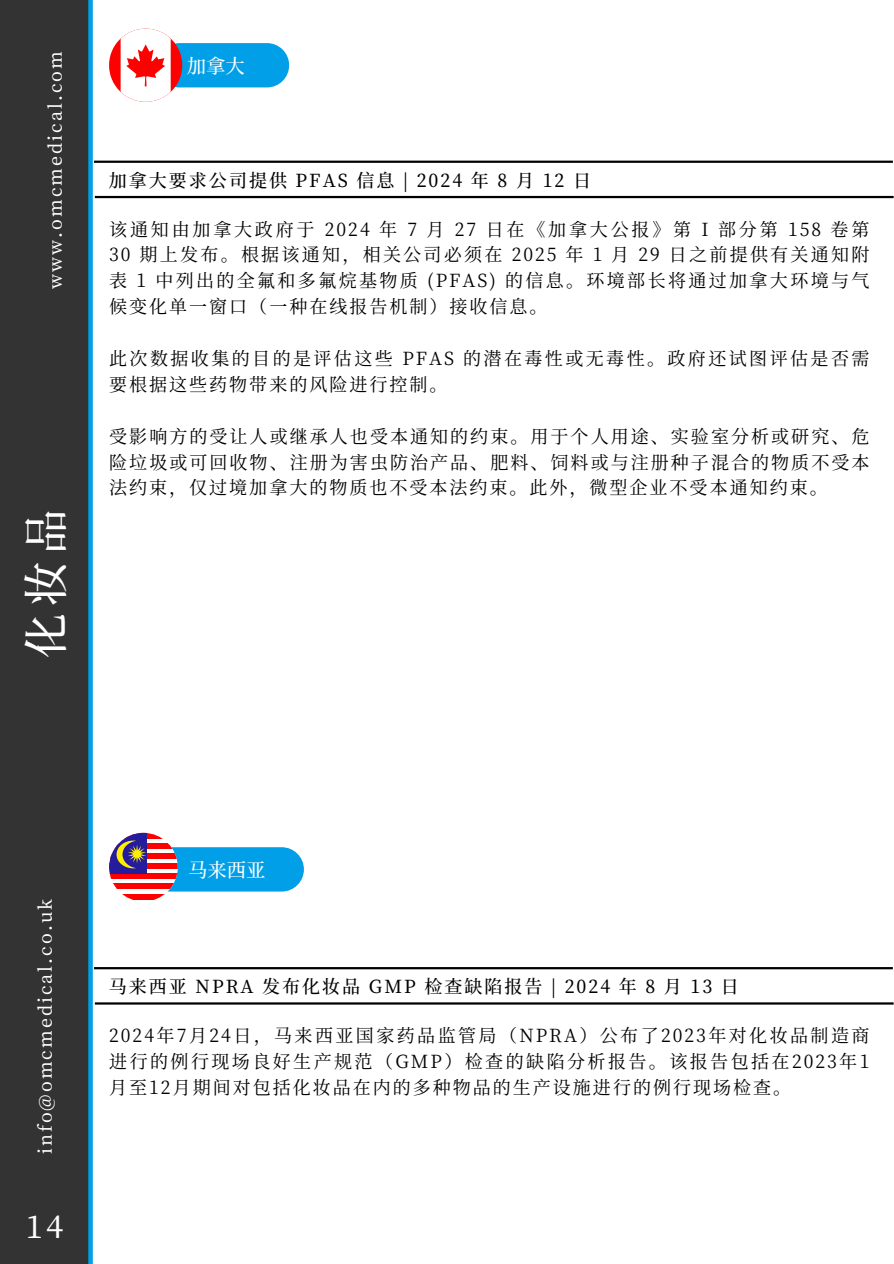
<style>
.page{position:relative;width:894px;height:1264px;background:#fff}
.page>*{position:absolute;margin:0;border:0;box-sizing:border-box;transform-origin:0 0}
.t1{font:500 44.7px "Source Han Serif SC";color:#fff}
.t2{font:500 31.2px "Source Han Serif SC";color:#fff}
.t3{font:22.95px "Source Han Serif SC";color:#fff}
.t4{font:500 20.25px "Source Han Serif SC";color:#fff}
.t5{font:500 19.35px "Source Han Serif SC";color:#fff}
.t6{font:18px/25.8px "Source Han Serif SC";letter-spacing:.11em;color:#000;text-align:justify}
.t7{font:500 18px "Source Han Serif SC";letter-spacing:.11em;color:#000}
.t8{font:18px/25.8px "Source Han Serif SC";letter-spacing:.135em;color:#000}
.t9{font:500 18px "Source Han Serif SC";letter-spacing:.11em;color:#fff}
</style>
<div class="page">
<div style="left:0;top:0;width:89px;height:1263px;background:#333"></div>
<div style="left:88px;top:0;width:5px;height:1263px;background:#009fe7"></div>
<hr style="left:95px;top:1002px;width:798px;height:2px;background:#000">
<hr style="left:94px;top:967px;width:798px;height:2px;background:#000">
<hr style="left:95px;top:196px;width:798px;height:2px;background:#000">
<hr style="left:94px;top:161px;width:798px;height:2px;background:#000">
<div style="left:148px;top:847px;width:156px;height:44px;background:#009fe7;border-radius:22px"></div>
<div style="left:109px;top:832px;width:69px;height:69px;background:#fff;border-radius:50%"></div>
<svg style="left:147px;top:833px;width:15px;height:5px"></svg>
<svg style="left:147px;top:843px;width:31px;height:5px"></svg>
<div style="left:109px;top:853px;width:69px;height:5px;background:#f00"></div>
<div style="left:109px;top:863px;width:69px;height:5px;background:#f00"></div>
<div style="left:109px;top:873px;width:69px;height:6px;background:#f00"></div>
<svg style="left:113px;top:883px;width:61px;height:6px"></svg>
<svg style="left:122px;top:894px;width:43px;height:5px"></svg>
<svg style="left:109px;top:832px;width:38px;height:41px"></svg>
<svg style="left:116px;top:840px;width:30px;height:28px"></svg>
<div style="left:157px;top:43px;width:132px;height:44px;background:#009fe7;border-radius:22px"></div>
<svg style="left:109px;top:29px;width:73px;height:73px"></svg>
<h3 class="t9" style="left:41px;top:289px;width:239px;rotate:-90deg">www.omcmedical.com</h3>
<p class="t1" style="left:11px;top:658px;width:150px;rotate:-90deg">化妆品</p>
<h4 class="t5" style="left:187px;top:51px;width:58px">加拿大</h4>
<h4 class="t7" style="left:109px;top:166px;width:477px">加拿大要求公司提供 PFAS 信息 | 2024 年 8 月 12 日</h4>
<p class="t6" style="left:109px;top:215px;width:761px">该通知由加拿大政府于 2024 年 7 月 27 日在《加拿大公报》第 I 部分第 158 卷第30 期上发布。根据该通知，相关公司必须在 2025 年 1 月 29 日之前提供有关通知附表 1 中列出的全氟和多氟烷基物质 (PFAS) 的信息。环境部长将通过加拿大环境与气候变化单一窗口（一种在线报告机制）接收信息。</p>
<p class="t8" style="left:109px;top:344px;width:761px">此次数据收集的目的是评估这些 PFAS 的潜在毒性或无毒性。政府还试图评估是否需要根据这些药物带来的风险进行控制。</p>
<p class="t6" style="left:109px;top:422px;width:761px">受影响方的受让人或继承人也受本通知的约束。用于个人用途、实验室分析或研究、危险垃圾或可回收物、注册为害虫防治产品、肥料、饲料或与注册种子混合的物质不受本法约束，仅过境加拿大的物质也不受本法约束。此外，微型企业不受本通知约束。</p>
<h2 class="t9" style="left:31px;top:1154px;width:256px;rotate:-90deg">info@omcmedical.co.uk</h2>
<h1 class="t4" style="left:32px;top:1206px;width:24px">1 2</h1>
<h3 class="t2" style="left:26px;top:1202px;width:38px">1 4</h3>
<h4 class="t3" style="left:38px;top:1209px;width:12px">5</h4>
<p class="t5" style="left:188px;top:854px;width:79px">马来西亚</p>
<p class="t7" style="left:109px;top:972px;width:625px">马来西亚 NPRA 发布化妆品 GMP 检查缺陷报告 | 2024 年 8 月 13 日</p>
<p class="t6" style="left:109px;top:1021px;width:761px">2024年7月 24日，马来西亚国家药品监管局（NPRA）公布了2023年对化妆品制造商进行的例行现场良好生产规范（GMP）检查的缺陷分析报告。该报告包括在2023年1月至12月期间对包括化妆品在内的多种物品的生产设施进行的例行现场检查。</p>
</div>
